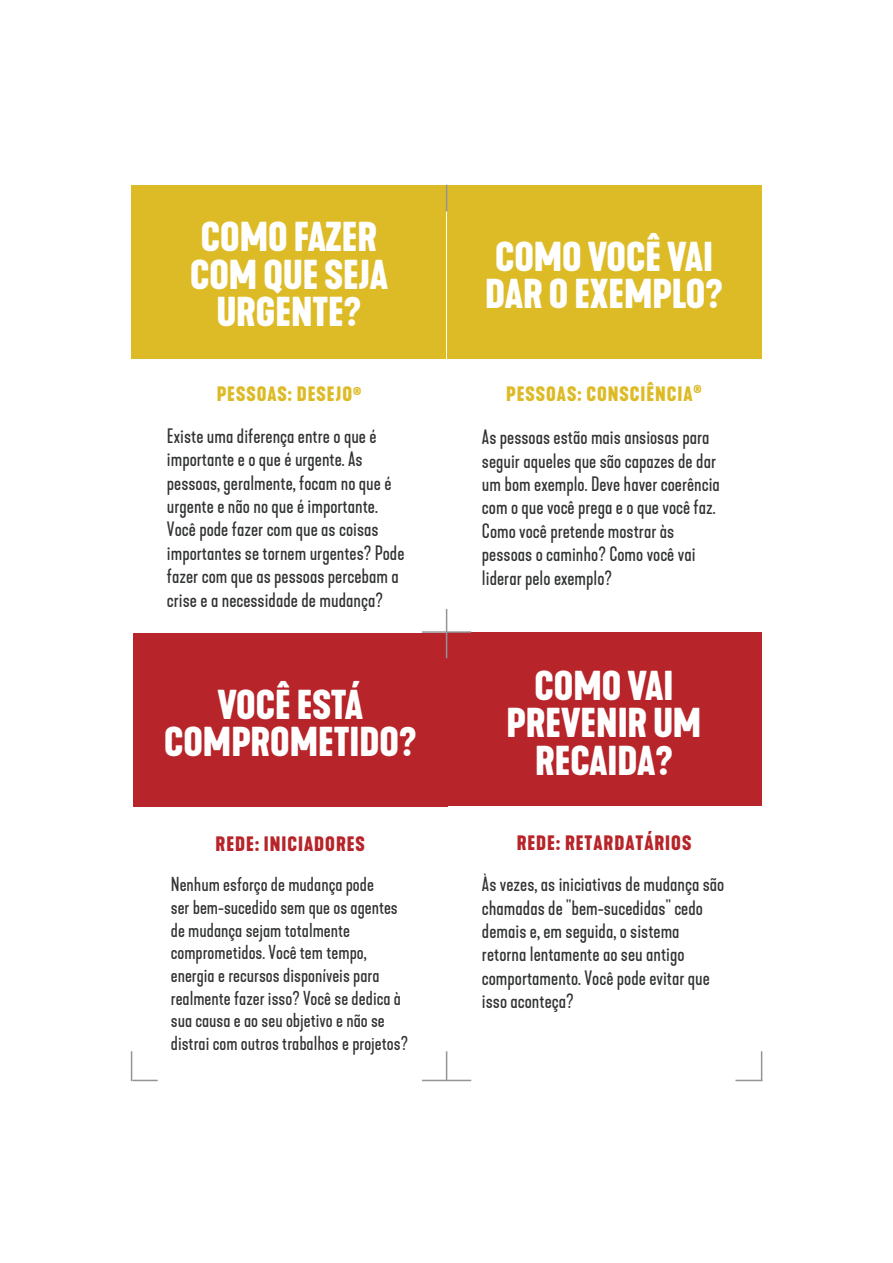
<style>
.page{position:relative;width:893px;height:1263px;background:#fff}
.page>*{position:absolute;margin:0;border:0;box-sizing:border-box;transform-origin:0 0}
.t1{font:700 39px/37.5px "Kapra Neue";color:#fff;text-align:center}
.t2{font:19.5px/23.4px "Kapra Neue";color:#313232}
.t3{font:700 19.5px "Kapra Neue";letter-spacing:.05em;color:#b72429}
.t4{font:700 19.5px "Kapra Neue";letter-spacing:.05em;color:#ddbb27}
.t5{font:18.9px/22.6px "Kapra Neue";color:#313232}
.s1{font-weight:700;color:#ddbb27}
</style>
<div class="page">
<div style="left:133px;top:633px;width:315px;height:174px;background:#b72429"></div>
<div style="left:132px;top:185px;width:314px;height:174px;background:#ddbb27"></div>
<div style="left:447px;top:185px;width:314px;height:174px;background:#ddbb27"></div>
<div style="left:447px;top:632px;width:314px;height:174px;background:#b72429"></div>
<hr style="left:446px;top:609px;width:1px;height:49px;background:#929497">
<hr style="left:422px;top:631px;width:49px;height:2px;background:#929497">
<hr style="left:446px;top:1051px;width:1px;height:30px;background:#929497">
<hr style="left:422px;top:1080px;width:49px;height:1px;background:#929497">
<svg style="left:446px;top:185px;width:1px;height:26px"></svg>
<svg style="left:132px;top:1080px;width:26px;height:1px"></svg>
<svg style="left:735px;top:1080px;width:26px;height:1px"></svg>
<hr style="left:131px;top:1051px;width:1px;height:30px;background:#929497">
<hr style="left:761px;top:1051px;width:1px;height:30px;background:#929497">
<h1 class="t1" style="left:190px;top:219px;width:199px">COMO FAZER<br>COM QUE SEJA<br>URGENTE?</h1>
<p class="t2" style="left:167px;top:374px;width:211px;line-height:41.4px;text-indent:50px"><span class="s1">PESSOAS: DESEJO</span><sup>®<br></sup>Existe uma diferença entre o que é</p>
<p class="t2" style="left:167px;top:448px;width:239px">importante e o que é urgente. As pessoas, geralmente, focam no que é urgente e não no que é importante.<br>Você pode fazer com que as coisas importantes se tornem urgentes? Pode fazer com que as pessoas percebam a crise e a necessidade de mudança?</p>
<h1 class="t1" style="left:164px;top:687px;width:254px">VOCÊ ESTÁ<br>COMPROMETIDO?</h1>
<p class="t3" style="left:216px;top:830px;width:151px">REDE: INICIADORES</p>
<p class="t5" style="left:171px;top:873px;width:239px">Nenhum esforço de mudança pode<br>ser bem-sucedido sem que os agentes de mudança sejam totalmente comprometidos. Você tem tempo, energia e recursos disponíveis para realmente fazer isso? Você se dedica à sua causa e ao seu objetivo e não se distrai com outros trabalhos e projetos?</p>
<h1 class="t1" style="left:485px;top:239px;width:239px;text-align:left">COMO VOCÊ VAI<br>DAR O EXEMPLO?</h1>
<p class="t4" style="left:506px;top:381px;width:197px">PESSOAS: CONSCIÊNCIA<sup>®</sup></p>
<p class="t2" style="left:482px;top:426px;width:239px">As pessoas estão mais ansiosas para seguir aqueles que são capazes de dar um bom exemplo. Deve haver coerência com o que você prega e o que você faz.<br>Como você pretende mostrar às pessoas o caminho? Como você vai liderar pelo exemplo?</p>
<h1 class="t1" style="left:507px;top:668px;width:196px">COMO VAI<br>PREVENIR UM<br>RECAIDA?</h1>
<p class="t3" style="left:517px;top:830px;width:176px">REDE: RETARDATÁRIOS</p>
<p class="t2" style="left:482px;top:873px;width:244px">Às vezes, as iniciativas de mudança são chamadas de "bem-sucedidas" cedo demais e, em seguida, o sistema retorna lentamente ao seu antigo comportamento. Você pode evitar que isso aconteça?</p>
</div>
